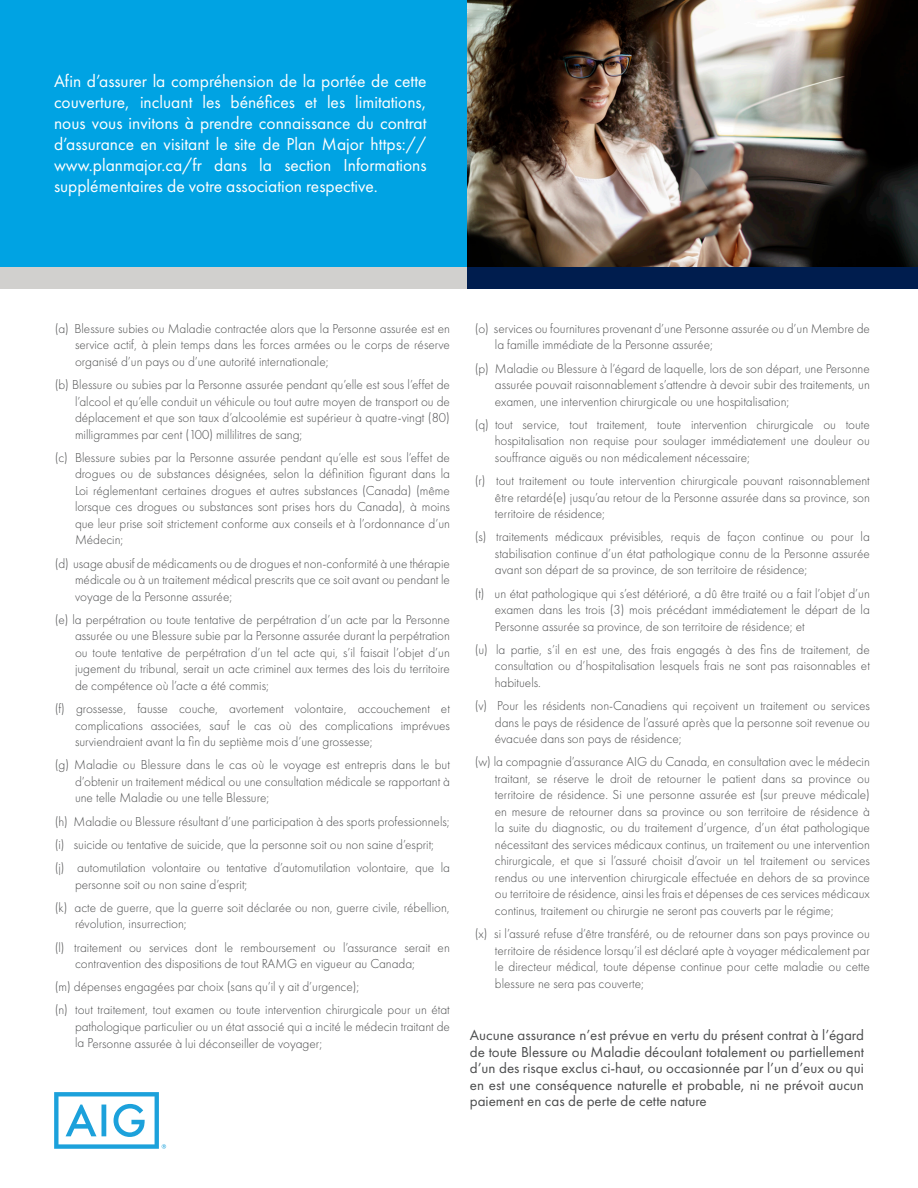
<style>
.page{position:relative;width:918px;height:1188px;background:#fff}
.page>*{position:absolute;margin:0;border:0;box-sizing:border-box;transform-origin:0 0}
.t1{font:18px/21px "Futura PT";color:#fff;text-align:justify}
.t2{font:15px/16.5px "Futura PT";color:#4b4c4d;text-align:justify}
.t3{font:300 13.5px/16.5px "Futura PT";color:#4b4c4d;text-align:justify}
</style>
<div class="page">
<div style="left:0;top:0;width:627px;height:274px;background:#00a3e3"></div>
<svg style="left:54px;top:1092px;width:112px;height:57px"></svg>
<div style="left:0;top:267px;width:627px;height:21px;background:#d1d0ce"></div>
<img style="left:468px;top:0;width:450px;height:267px">
<div style="left:468px;top:267px;width:450px;height:21px;background:#001d4e"></div>
<p class="t1" style="left:54px;top:71px;width:374px">Afin d’assurer la compréhension de la portée de cette couverture, incluant les bénéfices et les limitations, nous vous invitons à prendre connaissance du contrat d’assurance en visitant le site de Plan Major https:// www.planmajor.ca/fr dans la section Informations supplémentaires de votre association respective.</p>
<p class="t3" style="left:75px;top:320px;width:376px;text-indent:-20px">(a) Blessure subies ou Maladie contractée alors que la Personne assurée est en service actif, à plein temps dans les forces armées ou le corps de réserve organisé d’un pays ou d’une autorité internationale;</p>
<p class="t3" style="left:75px;top:376px;width:376px;text-indent:-20px">(b) Blessure ou subies par la Personne assurée pendant qu’elle est sous l’effet de l’alcool et qu’elle conduit un véhicule ou tout autre moyen de transport ou de déplacement et que son taux d’alcoolémie est supérieur à quatre-vingt (80) milligrammes par cent (100) millilitres de sang;</p>
<p class="t3" style="left:75px;top:449px;width:377px;text-indent:-20px">(c) Blessure subies par la Personne assurée pendant qu’elle est sous l’effet de drogues ou de substances désignées, selon la définition figurant dans la Loi réglementant certaines drogues et autres substances (Canada) (même lorsque ces drogues ou substances sont prises hors du Canada), à moins que leur prise soit strictement conforme aux conseils et à l’ordonnance d’un Médecin;</p>
<p class="t3" style="left:75px;top:555px;width:376px;text-indent:-20px">(d) usage abusif de médicaments ou de drogues et non-conformité à une thérapie médicale ou à un traitement médical prescrits que ce soit avant ou pendant le voyage de la Personne assurée;</p>
<p class="t3" style="left:75px;top:611px;width:376px;text-indent:-20px">(e) la perpétration ou toute tentative de perpétration d’un acte par la Personne assurée ou une Blessure subie par la Personne assurée durant la perpétration ou toute tentative de perpétration d’un tel acte qui, s’il faisait l’objet d’un jugement du tribunal, serait un acte criminel aux termes des lois du territoire de compétence où l’acte a été commis;</p>
<p class="t3" style="left:75px;top:700px;width:376px;text-indent:-20px">(f) grossesse, fausse couche, avortement volontaire, accouchement et complications associées, sauf le cas où des complications imprévues surviendraient avant la fin du septième mois d’une grossesse;</p>
<p class="t3" style="left:75px;top:757px;width:376px;text-indent:-20px">(g) Maladie ou Blessure dans le cas où le voyage est entrepris dans le but d’obtenir un traitement médical ou une consultation médicale se rapportant à une telle Maladie ou une telle Blessure;</p>
<p class="t3" style="left:55px;top:813px;width:397px">(h) Maladie ou Blessure résultant d’une participation à des sports professionnels;</p>
<p class="t3" style="left:55px;top:836px;width:381px">(i) suicide ou tentative de suicide, que la personne soit ou non saine d’esprit;</p>
<p class="t3" style="left:75px;top:859px;width:376px;text-indent:-20px">(j) automutilation volontaire ou tentative d’automutilation volontaire, que la personne soit ou non saine d’esprit;</p>
<p class="t3" style="left:75px;top:899px;width:376px;text-indent:-20px">(k) acte de guerre, que la guerre soit déclarée ou non, guerre civile, rébellion, révolution, insurrection;</p>
<p class="t3" style="left:75px;top:939px;width:376px;text-indent:-20px">(l) traitement ou services dont le remboursement ou l’assurance serait en contravention des dispositions de tout RAMG en vigueur au Canada;</p>
<p class="t3" style="left:55px;top:979px;width:306px">(m) dépenses engagées par choix (sans qu’il y ait d’urgence);</p>
<p class="t3" style="left:75px;top:1002px;width:376px;text-indent:-20px">(n) tout traitement, tout examen ou toute intervention chirurgicale pour un état pathologique particulier ou un état associé qui a incité le médecin traitant de la Personne assurée à lui déconseiller de voyager;</p>
<p class="t3" style="left:495px;top:320px;width:376px;text-indent:-20px">(o) services ou fournitures provenant d’une Personne assurée ou d’un Membre de la famille immédiate de la Personne assurée;</p>
<p class="t3" style="left:495px;top:360px;width:376px;text-indent:-20px">(p) Maladie ou Blessure à l’égard de laquelle, lors de son départ, une Personne assurée pouvait raisonnablement s’attendre à devoir subir des traitements, un examen, une intervention chirurgicale ou une hospitalisation;</p>
<p class="t3" style="left:495px;top:416px;width:376px;text-indent:-20px">(q) tout service, tout traitement, toute intervention chirurgicale ou toute hospitalisation non requise pour soulager immédiatement une douleur ou souffrance aiguës ou non médicalement nécessaire;</p>
<p class="t3" style="left:495px;top:472px;width:376px;text-indent:-20px">(r) tout traitement ou toute intervention chirurgicale pouvant raisonnablement être retardé(e) jusqu’au retour de la Personne assurée dans sa province, son territoire de résidence;</p>
<p class="t3" style="left:495px;top:529px;width:376px;text-indent:-20px">(s) traitements médicaux prévisibles, requis de façon continue ou pour la stabilisation continue d’un état pathologique connu de la Personne assurée avant son départ de sa province, de son territoire de résidence;</p>
<p class="t3" style="left:495px;top:585px;width:376px;text-indent:-20px">(t) un état pathologique qui s’est détérioré, a dû être traité ou a fait l’objet d’un examen dans les trois (3) mois précédant immédiatement le départ de la Personne assurée sa province, de son territoire de résidence; et</p>
<p class="t3" style="left:495px;top:641px;width:376px;text-indent:-20px">(u) la partie, s’il en est une, des frais engagés à des fins de traitement, de consultation ou d’hospitalisation lesquels frais ne sont pas raisonnables et habituels.</p>
<p class="t3" style="left:495px;top:697px;width:376px;text-indent:-20px">(v) Pour les résidents non-Canadiens qui reçoivent un traitement ou services dans le pays de résidence de l’assuré après que la personne soit revenue ou évacuée dans son pays de résidence;</p>
<p class="t3" style="left:495px;top:754px;width:376px;text-indent:-20px">(w) la compagnie d’assurance AIG du Canada, en consultation avec le médecin traitant, se réserve le droit de retourner le patient dans sa province ou territoire de résidence. Si une personne assurée est (sur preuve médicale) en mesure de retourner dans sa province ou son territoire de résidence à la suite du diagnostic, ou du traitement d’urgence, d’un état pathologique nécessitant des services médicaux continus, un traitement ou une intervention chirurgicale, et que si l’assuré choisit d’avoir un tel traitement ou services rendus ou une intervention chirurgicale effectuée en dehors de sa province ou territoire de résidence, ainsi les frais et dépenses de ces services médicaux continus, traitement ou chirurgie ne seront pas couverts par le régime;</p>
<p class="t3" style="left:495px;top:925px;width:377px;text-indent:-20px">(x) si l’assuré refuse d’être transféré, ou de retourner dans son pays province ou territoire de résidence lorsqu’il est déclaré apte à voyager médicalement par le directeur médical, toute dépense continue pour cette maladie ou cette blessure ne sera pas couverte;</p>
<p class="t2" style="left:470px;top:1027px;width:396px">Aucune assurance n’est prévue en vertu du présent contrat à l’égard de toute Blessure ou Maladie découlant totalement ou partiellement d’un des risque exclus ci-haut, ou occasionnée par l’un d’eux ou qui en est une conséquence naturelle et probable, ni ne prévoit aucun paiement en cas de perte de cette nature</p>
</div>
